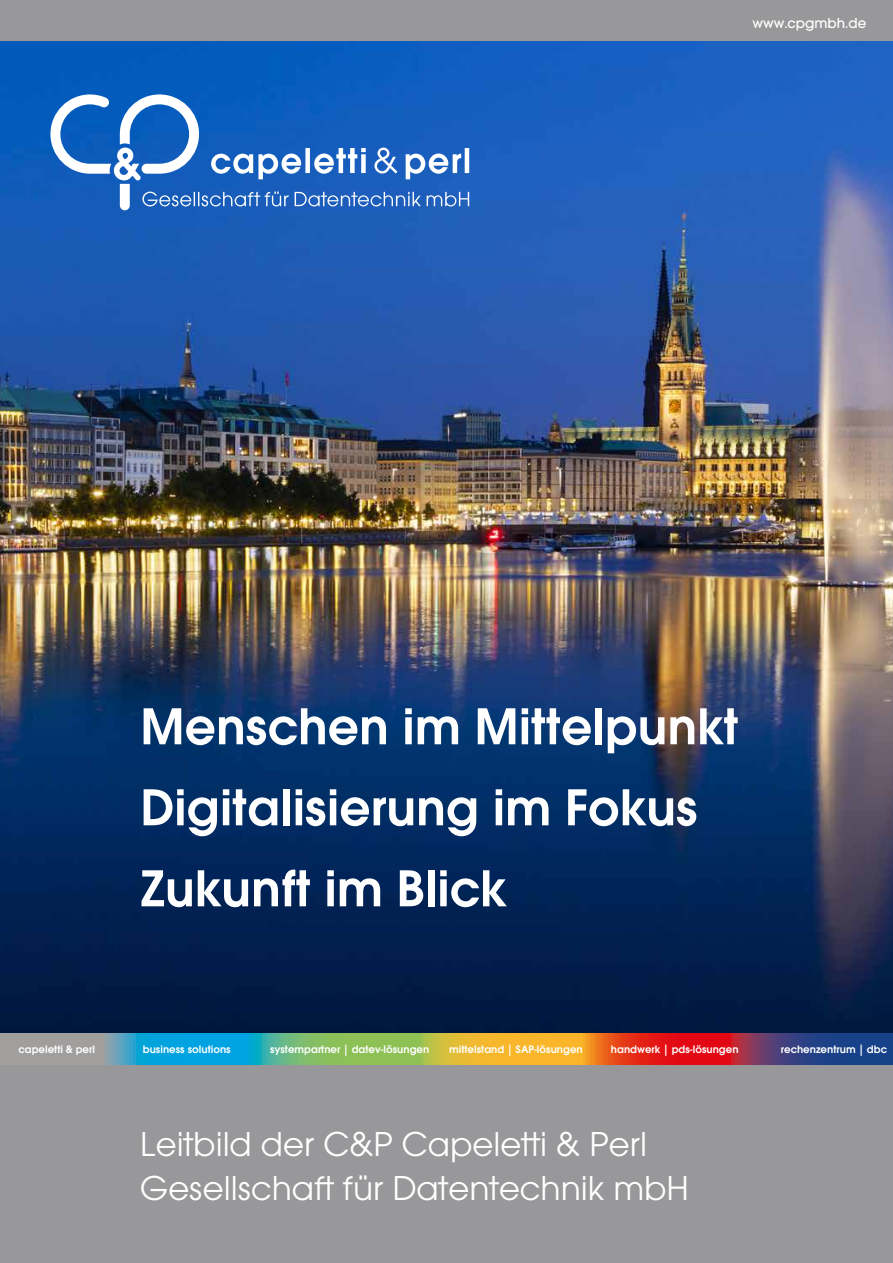
<style>
.page{position:relative;width:893px;height:1263px;background:#fff}
.page>*{position:absolute;margin:0;border:0;box-sizing:border-box;transform-origin:0 0}
.t1{font:600 54px/81px "Avant Gard";color:#fff}
.t2{font:36px/43.2px "Avant Gard";color:#fff}
.t3{font:500 15px "Avant Gard";color:#fff}
.t4{font:600 11.25px "Avant Gard";color:#fff}
</style>
<div class="page">
<img style="left:0;top:41px;width:893px;height:992px">
<div style="left:0;top:1065px;width:893px;height:198px;background:#98989a"></div>
<div style="left:0;top:0;width:893px;height:41px;background:#98989a"></div>
<svg style="left:0;top:1033px;width:893px;height:32px;background:#89856d"></svg>
<svg style="left:50px;top:94px;width:419px;height:116px;background:#3675c6"></svg>
<h3 class="t3" style="left:752px;top:14px;width:115px">www.cpgmbh.de</h3>
<h1 class="t1" style="left:140px;top:686px;width:600px">Menschen im Mittelpunkt<br>Digitalisierung im Fokus<br>Zukunft im Blick</h1>
<p class="t4" style="left:19px;top:1043px;width:78px">capeletti &amp; perl</p>
<p class="t4" style="left:143px;top:1043px;width:89px">business solutions</p>
<p class="t4" style="left:270px;top:1043px;width:161px">systempartner | datev-lösungen</p>
<p class="t4" style="left:449px;top:1043px;width:135px">mittelstand | SAP-lösungen</p>
<p class="t4" style="left:611px;top:1043px;width:129px">handwerk | pds-lösungen</p>
<p class="t4" style="left:781px;top:1043px;width:108px">rechenzentrum | dbc</p>
<h2 class="t2" style="left:140px;top:1123px;width:550px">Leitbild der C&amp;P Capeletti &amp; Perl<br>Gesellschaft für Datentechnik mbH</h2>
</div>
